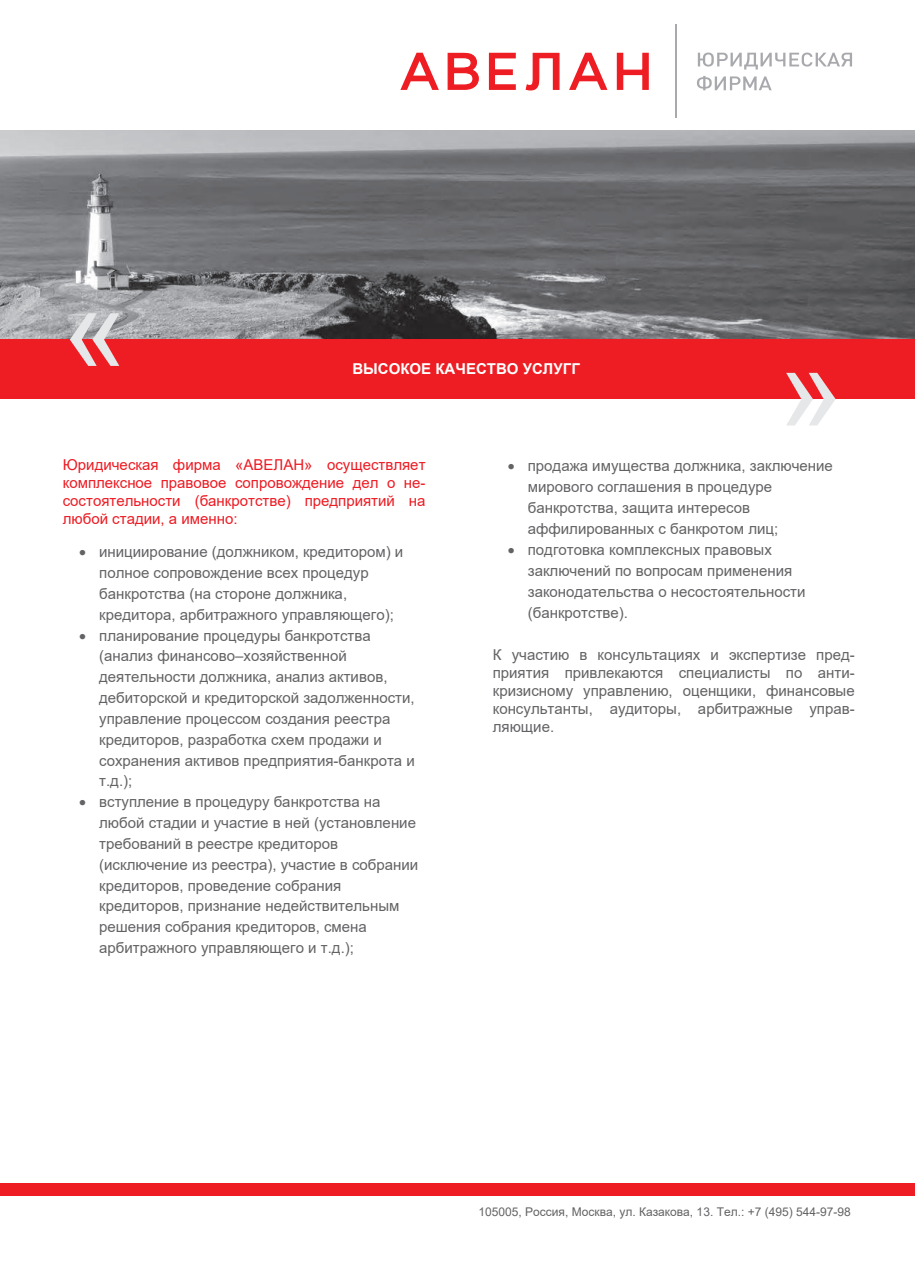
<style>
.page{position:relative;width:915px;height:1285px;background:#fff}
.page>*{position:absolute;margin:0;border:0;box-sizing:border-box;transform-origin:0 0}
.t1{font:15px/20.9px "Arial";color:#636366}
.t2{font:15px/18px "Arial";color:#ed1b23;text-align:justify}
.t3{font:700 15px "Arial";color:#fff}
.t4{font:12px "Arial";color:#636366}
</style>
<div class="page">
<div style="left:0;top:1182px;width:914px;height:13px;background:#ee1d23"></div>
<img style="left:0;top:130px;width:914px;height:209px">
<div style="left:0;top:339px;width:914px;height:60px;background:#ee1d23"></div>
<svg style="left:70px;top:313px;width:49px;height:53px"></svg>
<hr style="left:675px;top:25px;width:1px;height:93px;background:#a8a9ad">
<svg style="left:447px;top:52px;width:32px;height:38px"></svg>
<svg style="left:697px;top:53px;width:154px;height:37px"></svg>
<svg style="left:400px;top:53px;width:38px;height:37px"></svg>
<svg style="left:488px;top:53px;width:27px;height:37px"></svg>
<svg style="left:569px;top:53px;width:38px;height:37px"></svg>
<svg style="left:616px;top:52px;width:33px;height:38px"></svg>
<svg style="left:525px;top:52px;width:35px;height:39px"></svg>
<svg style="left:786px;top:373px;width:49px;height:52px"></svg>
<p class="t3" style="left:352px;top:358px;width:229px">ВЫСОКОЕ КАЧЕСТВО УСЛУГГ</p>
<p class="t2" style="left:63px;top:456px;width:364px">Юридическая фирма «АВЕЛАН» осуществляет комплексное правовое сопровождение дел о не&shy;состоятельности (банкротстве) предприятий на любой стадии, а именно:</p>
<p class="t1" style="left:99px;top:541px;width:305px;text-indent:-20px">• инициирование (должником, кредитором) и полное сопровождение всех процедур банкротства (на стороне должника, кредитора, арбитражного управляющего);</p>
<p class="t1" style="left:99px;top:624px;width:317px;text-indent:-20px">• планирование процедуры банкротства (анализ финансово–хозяйственной деятельности должника, анализ активов, дебиторской и кредиторской задолженности, управление процессом создания реестра кредиторов, разработка схем продажи и сохранения активов предприятия-банкрота и т.д.);</p>
<p class="t1" style="left:99px;top:791px;width:320px;text-indent:-20px">• вступление в процедуру банкротства на любой стадии и участие в ней (установление требований в реестре кредиторов (исключение из реестра), участие в собрании кредиторов, проведение собрания кредиторов, признание недействительным решения собрания кредиторов, смена арбитражного управляющего и т.д.);</p>
<p class="t1" style="left:527px;top:455px;width:306px;text-indent:-20px">• продажа имущества должника, заключение мирового соглашения в процедуре банкротства, защита интересов аффилированных с банкротом лиц;</p>
<p class="t1" style="left:527px;top:539px;width:279px;text-indent:-20px">• подготовка комплексных правовых заключений по вопросам применения законодательства о несостоятельности (банкротстве).</p>
<p class="t1" style="left:492px;top:645px;width:363px;line-height:18px;text-align:justify">К участию в консультациях и экспертизе пред&shy;приятия привлекаются специалисты по анти&shy;кризисному управлению, оценщики, финансовые консультанты, аудиторы, арбитражные управ&shy;ляющие.</p>
<p class="t4" style="left:478px;top:1203px;width:374px">105005, Россия, Москва, ул. Казакова, 13. Тел.: +7 (495) 544-97-98</p>
</div>
